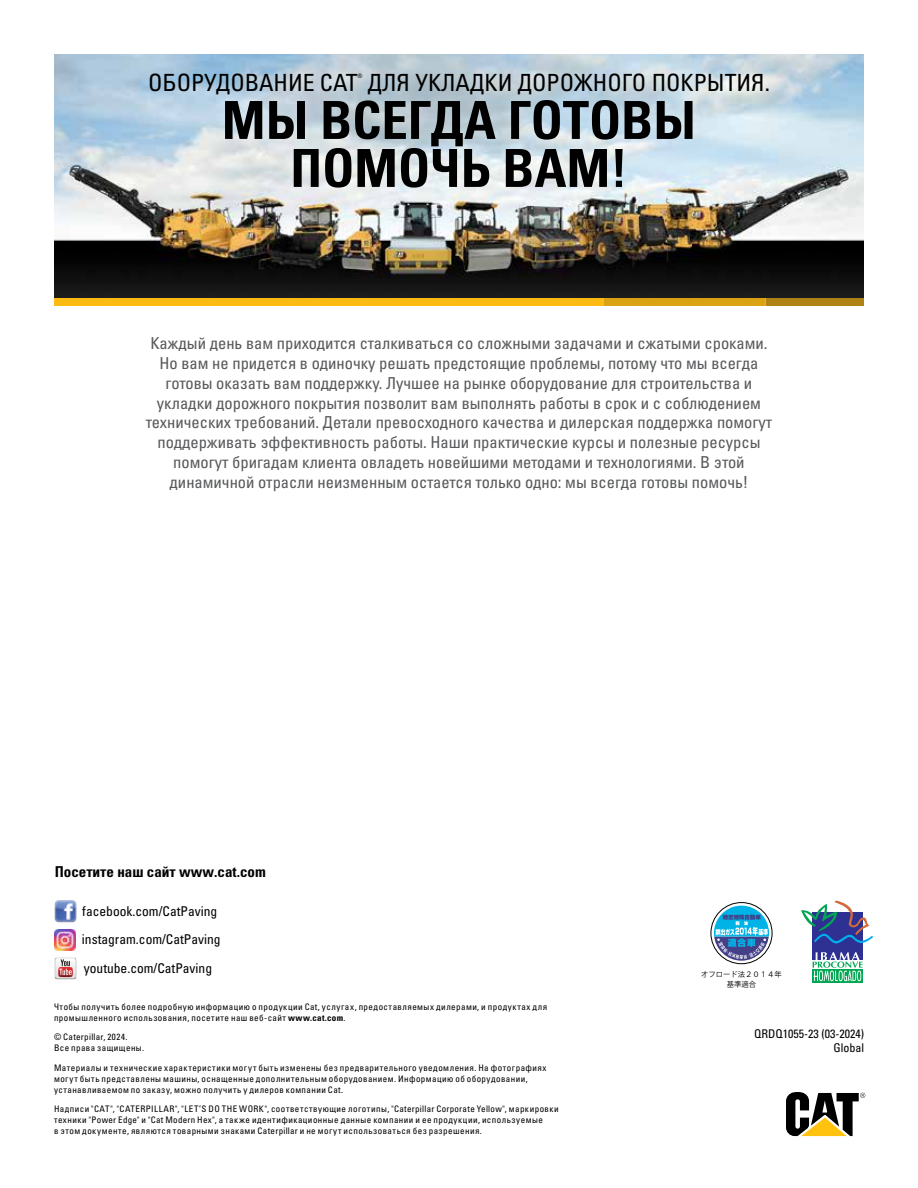
<style>
.page{position:relative;width:918px;height:1188px;background:#fff}
.page>*{position:absolute;margin:0;border:0;box-sizing:border-box;transform-origin:0 0}
.t1{font:52.5px/48px "Univers LTCYR 67 Bold Cond";color:#000;text-align:center}
.t2{font:condensed 23.7px "Univers LTCYR 57";color:#000}
.t3{font:condensed 16.5px/19.8px "Univers LTCYR 57";color:#58595b;text-align:center}
.t4{font:15px "Univers LTCYR 67 Bold Cond";color:#000}
.t5{font:condensed 13.5px "Univers LTCYR 57";color:#000}
.t6{font:condensed 12px/14.4px "Univers LTCYR 57";color:#000;text-align:right}
.t7{font:condensed 9px/10.8px "Univers LTCYR 57";letter-spacing:.05em;color:#000}
.t8{font:7.35px/10.1px "Koz Go Pro";color:#000;text-align:center}
.t9{font:condensed 6.15px "Univers LT Std";color:#000}
.s1{font-family:"Univers LTCYR 67 Bold Cond";font-stretch:normal}
</style>
<div class="page">
<img style="left:55px;top:929px;width:21px;height:21px">
<img style="left:54px;top:957px;width:23px;height:23px">
<svg style="left:55px;top:958px;width:21px;height:20px"></svg>
<svg style="left:786px;top:1092px;width:79px;height:44px"></svg>
<div style="left:812px;top:960px;width:50px;height:9px;border:1px solid #fff"></div>
<svg style="left:812px;top:969px;width:50px;height:14px"></svg>
<div style="left:812px;top:912px;width:50px;height:48px;background:#2e3092"></div>
<svg style="left:813px;top:952px;width:50px;height:29px"></svg>
<svg style="left:801px;top:901px;width:72px;height:43px"></svg>
<img style="left:54px;top:900px;width:23px;height:23px">
<svg style="left:711px;top:903px;width:61px;height:61px"></svg>
<div style="left:711px;top:903px;width:61px;height:61px;border:1px solid #000;border-radius:50%"></div>
<svg style="left:714px;top:906px;width:55px;height:55px"></svg>
<img style="left:54px;top:54px;width:810px;height:245px">
<div style="left:137px;top:61px;width:643px;height:139px;background:#fff;opacity:.27"></div>
<div style="left:54px;top:299px;width:549px;height:7px;background:#fdba12"></div>
<div style="left:603px;top:299px;width:163px;height:7px;background:#dba214"></div>
<div style="left:766px;top:299px;width:98px;height:7px;background:#ae8316"></div>
<h2 class="t2" style="left:148px;top:67px;width:623px">ОБОРУДОВАНИЕ CAT ДЛЯ УКЛАДКИ ДОРОЖНОГО ПОКРЫТИЯ.</h2>
<p class="t9" style="left:358px;top:72px;width:6px">®</p>
<h1 class="t1" style="left:222px;top:95px;width:476px">МЫ ВСЕГДА ГОТОВЫ<br>ПОМОЧЬ ВАМ!</h1>
<p class="t3" style="left:146px;top:333px;width:628px">Каждый день вам приходится сталкиваться со сложными задачами и сжатыми сроками.<br>Но вам не придется в одиночку решать предстоящие проблемы, потому что мы всегда готовы оказать вам поддержку. Лучшее на рынке оборудование для строительства и укладки дорожного покрытия позволит вам выполнять работы в срок и с соблюдением технических требований. Детали превосходного качества и дилерская поддержка помогут поддерживать эффективность работы. Наши практические курсы и полезные ресурсы помогут бригадам клиента овладеть новейшими методами и технологиями. В этой динамичной отрасли неизменным остается только одно: мы всегда готовы помочь!</p>
<h3 class="t4" style="left:55px;top:863px;width:213px">Посетите наш сайт www.cat.com</h3>
<h3 class="t5" style="left:82px;top:902px;width:136px">facebook.com/CatPaving</h3>
<h3 class="t5" style="left:82px;top:931px;width:140px">instagram.com/CatPaving</h3>
<h3 class="t5" style="left:84px;top:960px;width:130px">youtube.com/CatPaving</h3>
<p class="t7" style="left:54px;top:1001px;width:495px">Чтобы получить более подробную информацию о продукции Cat, услугах, предоставляемых дилерами, и продуктах для промышленного использования, посетите наш веб-сайт <span class="s1">www.cat.com</span>.</p>
<p class="t7" style="left:54px;top:1032px;width:92px">© Caterpillar, 2024.<br>Все права защищены.</p>
<p class="t7" style="left:54px;top:1062px;width:494px">Материалы и технические характеристики могут быть изменены без предварительного уведомления. На фотографиях могут быть представлены машины, оснащенные дополнительным оборудованием. Информацию об оборудовании, устанавливаемом по заказу, можно получить у дилеров компании Cat.</p>
<p class="t7" style="left:54px;top:1104px;width:506px">Надписи "CAT", "CATERPILLAR", "LET’S DO THE WORK", соответствующие логотипы, "Caterpillar Corporate Yellow", маркировки техники "Power Edge" и "Cat Modern Hex", а также идентификационные данные компании и ее продукции, используемые<br>в этом документе, являются товарными знаками Caterpillar и не могут использоваться без разрешения.</p>
<p class="t8" style="left:701px;top:969px;width:82px">オフロード法２０１４年基準適合</p>
<h3 class="t6" style="left:754px;top:1026px;width:111px">QRDQ1055-23 (03-2024)<br>Global</h3>
</div>
